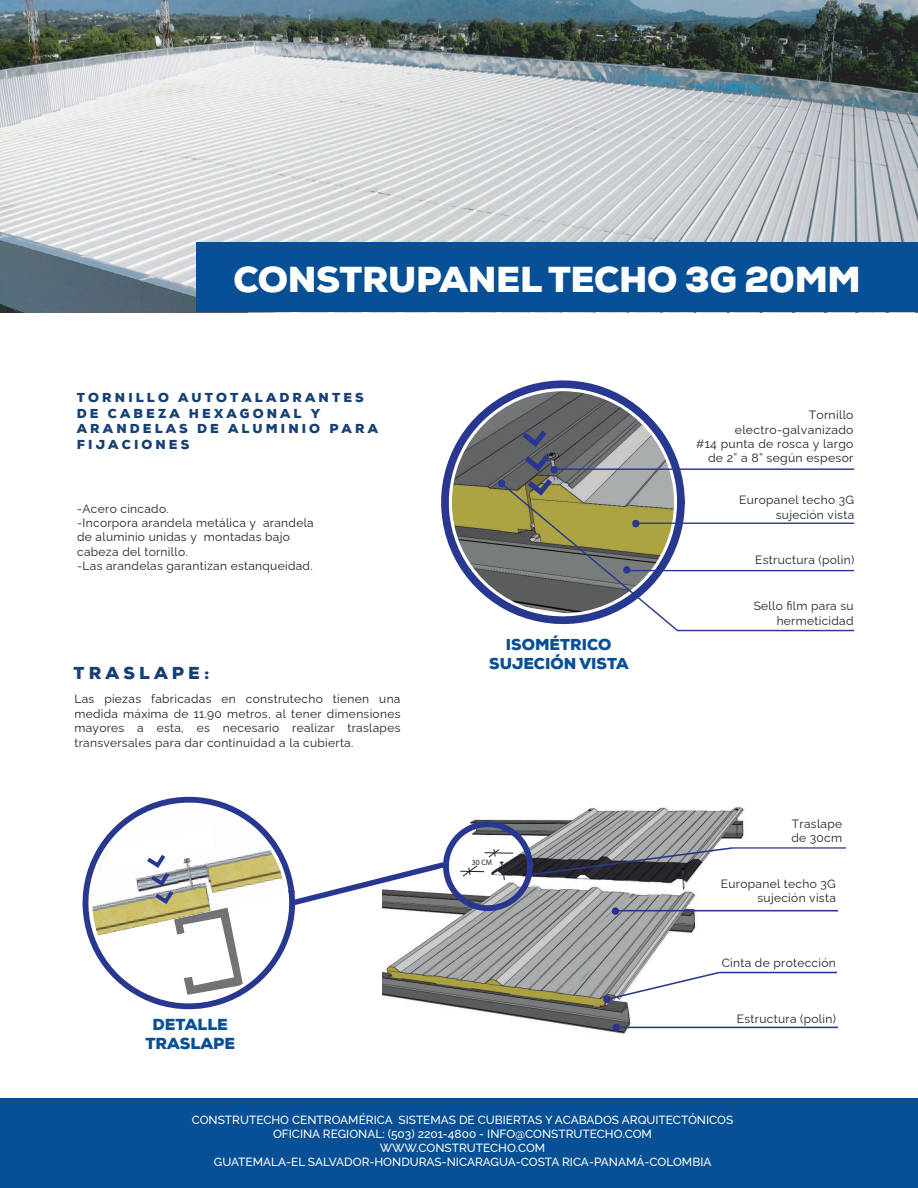
<style>
.page{position:relative;width:918px;height:1188px;background:#fff}
.page>*{position:absolute;margin:0;border:0;box-sizing:border-box;transform-origin:0 0}
.t1{font:900 36px "Nexa";letter-spacing:-.01em;color:#fff}
.t2{font:900 17.25px "Nexa";letter-spacing:.24em;color:#163f73}
.t3{font:900 15.9px/19.2px "Nexa";color:#085095;text-align:center}
.t4{font:900 15.75px/18.9px "Nexa";color:#085095;text-align:center}
.t5{font:900 12.9px/15.6px "Nexa";letter-spacing:.24em;color:#163f73}
.t6{font:12px/14.4px "Raleway";letter-spacing:.025em;color:#231f20;text-align:right}
.t7{font:500 11.85px/14.1px "Raleway";color:#fff;text-align:center}
.t8{font:7.8px "Myriad Pro";color:#231f20}
</style>
<div class="page">
<svg style="left:441px;top:380px;width:242px;height:226px"></svg>
<svg style="left:528px;top:479px;width:24px;height:2px"></svg>
<svg style="left:522px;top:430px;width:25px;height:17px"></svg>
<hr style="left:554px;top:468px;width:300px;height:2px;background:#283890">
<svg style="left:499px;top:481px;width:356px;height:151px"></svg>
<svg style="left:525px;top:455px;width:34px;height:18px"></svg>
<svg style="left:631px;top:520px;width:10px;height:7px"></svg>
<svg style="left:497px;top:480px;width:9px;height:7px"></svg>
<svg style="left:622px;top:566px;width:10px;height:8px"></svg>
<img style="left:442px;top:807px;width:309px;height:227px">
<hr style="left:719px;top:972px;width:118px;height:1px;background:#283890">
<hr style="left:732px;top:847px;width:114px;height:2px;background:#283890">
<svg style="left:82px;top:796px;width:165px;height:214px"></svg>
<hr style="left:617px;top:1027px;width:221px;height:1px;background:#283890">
<hr style="left:617px;top:910px;width:221px;height:1px;background:#283890">
<svg style="left:612px;top:1024px;width:9px;height:7px"></svg>
<svg style="left:94px;top:814px;width:640px;height:191px"></svg>
<img style="left:0;top:0;width:918px;height:312px">
<div style="left:197px;top:243px;width:721px;height:69px;background:#085095"></div>
<div style="left:0;top:1099px;width:918px;height:89px;background:#085095"></div>
<h1 class="t1" style="left:234px;top:256px;width:629px">CONSTRUPANEL TECHO 3G 20MM</h1>
<p class="t5" style="left:77px;top:390px;width:303px">TORNILLO AUTOTALADRANTES<br>DE CABEZA HEXAGONAL Y<br>ARANDELAS DE ALUMINIO PARA<br>FIJACIONES</p>
<p class="t6" style="left:77px;top:500px;width:238px;text-align:left">-Acero cincado.<br>-Incorpora arandela metálica y arandela de aluminio unidas y montadas bajo cabeza del tornillo.<br>-Las arandelas garantizan estanqueidad.</p>
<h2 class="t2" style="left:74px;top:662px;width:137px">TRASLAPE:</h2>
<p class="t6" style="left:74px;top:691px;width:328px;text-align:justify">Las piezas fabricadas en construtecho tienen una medida máxima de 11.90 metros, al tener dimensiones mayores a esta, es necesario realizar traslapes transversales para dar continuidad a la cubierta.</p>
<h3 class="t3" style="left:145px;top:1015px;width:91px">DETALLE<br>TRASLAPE</h3>
<h3 class="t4" style="left:489px;top:635px;width:141px">ISOMÉTRICO<br>SUJECIÓN VISTA</h3>
<p class="t8" style="left:472px;top:857px;width:22px">30 CM</p>
<p class="t6" style="left:696px;top:407px;width:159px">Tornillo electro-galvanizado<br>#14 punta de rosca y largo de 2” a 8” según espesor</p>
<p class="t6" style="left:739px;top:492px;width:117px">Europanel techo 3G sujeción vista</p>
<p class="t6" style="left:755px;top:551px;width:100px">Estructura (polin)</p>
<p class="t6" style="left:754px;top:598px;width:101px">Sello film para su hermeticidad</p>
<p class="t6" style="left:791px;top:815px;width:52px;text-align:left">Traslape de 30cm</p>
<p class="t6" style="left:721px;top:875px;width:117px">Europanel techo 3G sujeción vista</p>
<p class="t6" style="left:722px;top:954px;width:116px">Cinta de protección</p>
<p class="t6" style="left:737px;top:1011px;width:100px">Estructura (polin)</p>
<p class="t7" style="left:192px;top:1111px;width:543px">CONSTRUTECHO CENTROAMÉRICA SISTEMAS DE CUBIERTAS Y ACABADOS ARQUITECTÓNICOS OFICINA REGIONAL: (503) 2201-4800 - INFO@CONSTRUTECHO.COM WWW.CONSTRUTECHO.COM<br>GUATEMALA-EL SALVADOR-HONDURAS-NICARAGUA-COSTA RICA-PANAMÁ-COLOMBIA</p>
</div>
